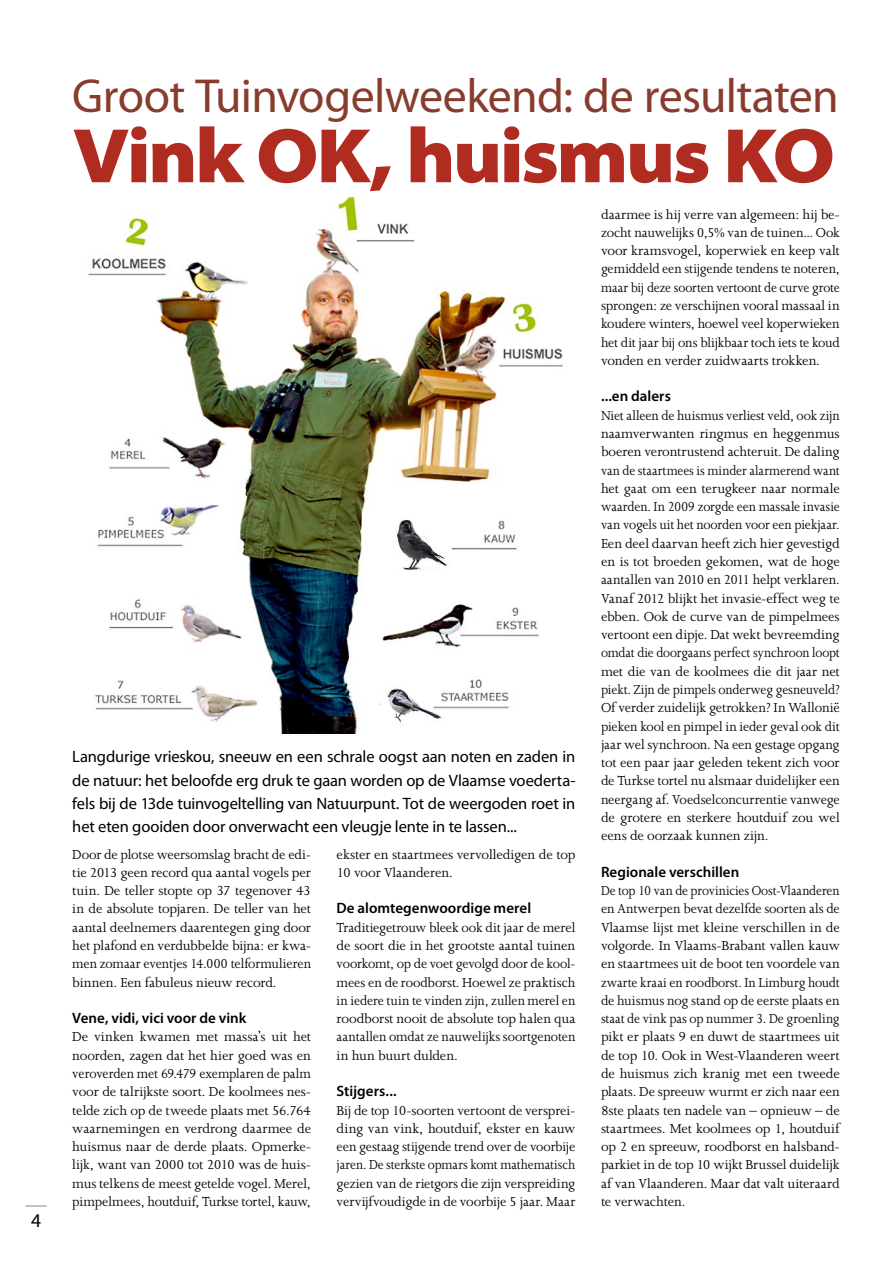
<style>
.page{position:relative;width:893px;height:1263px;background:#fff}
.page>*{position:absolute;margin:0;border:0;box-sizing:border-box;transform-origin:0 0}
.t1{font:900 semi-expanded 78px "Myriad Pro";letter-spacing:-.035em;color:#b12c20}
.t2{font:48px "Myriad Pro";letter-spacing:-.015em;color:#883c2e}
.t3{font:19.5px "Myriad Pro";color:#000}
.t4{font:16.5px/23.4px "Myriad Pro";letter-spacing:-.01em;color:#000;text-align:justify}
.t5{font:15px/18.3px "Joanna MT Std";letter-spacing:-.01em;color:#000;text-align:justify}
.t6{font:15px/18.3px "Joanna MT Std";letter-spacing:-.01em;color:#000;text-align:justify;scale:.94 1}
.t7{font:15px/18.3px "Joanna MT Std";letter-spacing:-.01em;color:#000;text-align:justify;scale:.91 1}
.t8{font:600 15px "Myriad Pro";color:#000}
</style>
<div class="page">
<svg style="left:26px;top:1205px;width:21px;height:1px"></svg>
<img style="left:88px;top:194px;width:475px;height:540px">
<h3 class="t3" style="left:31px;top:1209px;width:12px">4</h3>
<h2 class="t2" style="left:72px;top:66px;width:768px">Groot Tuinvogelweekend: de resultaten</h2>
<h1 class="t1" style="left:72px;top:111px;width:764px">Vink OK, huismus KO</h1>
<p class="t4" style="left:72px;top:745px;width:505px">Langdurige vrieskou, sneeuw en een schrale oogst aan noten en zaden in de natuur: het beloofde erg druk te gaan worden op de Vlaamse voederta&shy;fels bij de 13de tuinvogeltelling van Natuurpunt. Tot de weergoden roet in het eten gooiden door onverwacht een vleugje lente in te lassen...</p>
<p class="t5" style="left:72px;top:845px;width:240px">Door de plotse weersomslag bracht de edi&shy;tie 2013 geen record qua aantal vogels per tuin. De teller stopte op 37 tegenover 43 in de absolute topjaren. De teller van het aantal deelnemers daarentegen ging door het plafond en verdubbelde bijna: er kwa&shy;men zomaar eventjes 14.000 telformulieren binnen. Een fabuleus nieuw record.</p>
<p class="t8" style="left:72px;top:1008px;width:176px">Vene, vidi, vici voor de vink</p>
<p class="t5" style="left:72px;top:1028px;width:240px">De vinken kwamen met massa’s uit het noorden, zagen dat het hier goed was en veroverden met 69.479 exemplaren de palm voor de talrijkste soort. De koolmees nes&shy;telde zich op de tweede plaats met 56.764 waarnemingen en verdrong daarmee de huismus naar de derde plaats. Opmerke&shy;lijk, want van 2000 tot 2010 was de huis&shy;mus telkens de meest getelde vogel. Merel, pimpelmees, houtduif, Turkse tortel, kauw,</p>
<p class="t5" style="left:337px;top:845px;width:240px">ekster en staartmees vervolledigen de top<br>10 voor Vlaanderen.</p>
<p class="t8" style="left:337px;top:899px;width:196px">De alomtegenwoordige merel</p>
<p class="t5" style="left:337px;top:918px;width:240px">Traditiegetrouw bleek ook dit jaar de merel de soort die in het grootste aantal tuinen voorkomt, op de voet gevolgd door de kool&shy;mees en de roodborst. Hoewel ze praktisch in iedere tuin te vinden zijn, zullen merel en roodborst nooit de absolute top halen qua aantallen omdat ze nauwelijks soortgenoten in hun buurt dulden.</p>
<p class="t8" style="left:337px;top:1082px;width:61px">Stijgers...</p>
<p class="t5" style="left:337px;top:1101px;width:240px">Bij de top 10-soorten vertoont de versprei&shy;ding van vink, houtduif, ekster en kauw een gestaag stijgende trend over de voorbije jaren. De sterkste opmars komt mathematisch gezien van de rietgors die zijn verspreiding vervijfvoudigde in de voorbije 5 jaar. Maar</p>
<p class="t5" style="left:601px;top:205px;width:240px">daarmee is hij verre van algemeen: hij be&shy;zocht nauwelijks 0,5% van de tuinen... Ook voor kramsvogel, koperwiek en keep valt gemiddeld een stijgende tendens te noteren, maar bij deze soorten vertoont de curve grote sprongen: ze verschijnen vooral massaal in koudere winters, hoewel veel koperwieken het dit jaar bij ons blijkbaar toch iets te koud vonden en verder zuidwaarts trokken.</p>
<p class="t8" style="left:601px;top:387px;width:72px">...en dalers</p>
<p class="t6" style="left:601px;top:406px;width:256px">Niet alleen de huismus verliest veld, ook zijn naamverwanten ringmus en heggenmus boeren verontrustend achteruit. De daling van de staartmees is minder alarmerend want het gaat om een terugkeer naar normale waarden. In 2009 zorgde een massale invasie van vogels uit het noorden voor een piekjaar.<br>Een deel daarvan heeft zich hier gevestigd en is tot broeden gekomen, wat de hoge aantallen van 2010 en 2011 helpt verklaren.<br>Vanaf 2012 blijkt het invasie-effect weg te ebben. Ook de curve van de pimpelmees vertoont een dipje. Dat wekt bevreemding omdat die doorgaans perfect synchroon loopt met die van de koolmees die dit jaar net piekt. Zijn de pimpels onderweg gesneuveld?<br>Of verder zuidelijk getrokken? In Wallonië pieken kool en pimpel in ieder geval ook dit jaar wel synchroon. Na een gestage opgang tot een paar jaar geleden tekent zich voor de Turkse tortel nu alsmaar duidelijker een neergang af. Voedselconcurrentie vanwege de grotere en sterkere houtduif zou wel eens de oorzaak kunnen zijn.</p>
<p class="t8" style="left:601px;top:862px;width:140px">Regionale verschillen</p>
<p class="t7" style="left:601px;top:882px;width:264px">De top 10 van de provinicies Oost-Vlaanderen en Antwerpen bevat dezelfde soorten als de Vlaamse lijst met kleine verschillen in de volgorde. In Vlaams-Brabant vallen kauw en staartmees uit de boot ten voordele van zwarte kraai en roodborst. In Limburg houdt de huismus nog stand op de eerste plaats en staat de vink pas op nummer 3. De groenling pikt er plaats 9 en duwt de staartmees uit de top 10. Ook in West-Vlaanderen weert de huismus zich kranig met een tweede plaats. De spreeuw wurmt er zich naar een 8ste plaats ten nadele van – opnieuw – de staartmees. Met koolmees op 1, houtduif op 2 en spreeuw, roodborst en halsband&shy;parkiet in de top 10 wijkt Brussel duidelijk af van Vlaanderen. Maar dat valt uiteraard te verwachten.</p>
</div>
